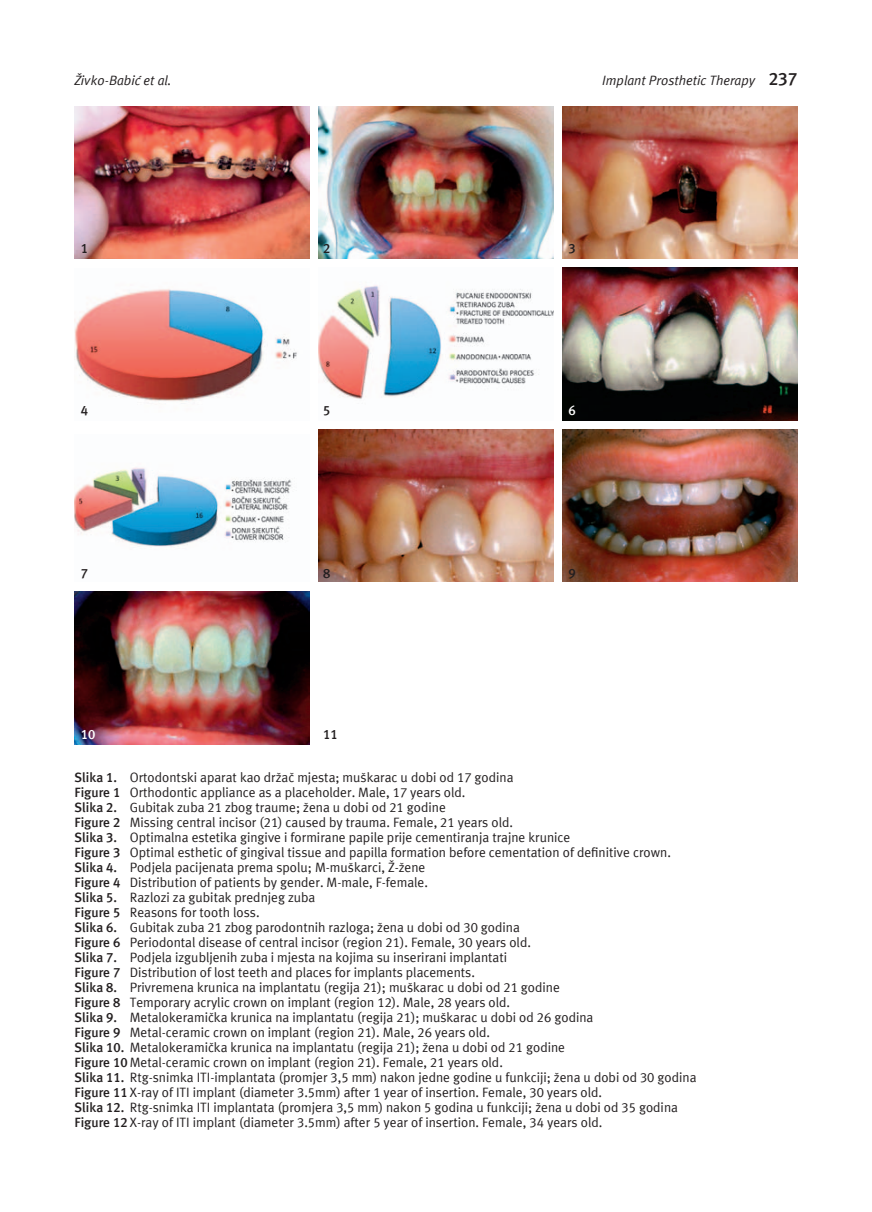
<style>
.page{position:relative;width:872px;height:1212px;background:#fff}
.page>*{position:absolute;margin:0;border:0;box-sizing:border-box;transform-origin:0 0}
.t1{font:13.5px/15px "Meta ASC";color:#231f20}
.t2{font:italic 13.5px "Meta ASC";color:#231f20}
.t3{font:700 13.5px "Meta ASC";color:#231f20}
.t4{font:700 13.5px "Meta ASC";color:#fff}
.s1{font-weight:700;font-style:normal;font-size:18px}
.s2{font-weight:700}
</style>
<div class="page">
<img style="left:74px;top:106px;width:236px;height:153px">
<img style="left:318px;top:106px;width:235px;height:153px">
<img style="left:562px;top:106px;width:235px;height:153px">
<img style="left:74px;top:288px;width:223px;height:114px">
<img style="left:318px;top:285px;width:235px;height:114px">
<img style="left:562px;top:268px;width:235px;height:152px">
<img style="left:74px;top:467px;width:218px;height:80px">
<img style="left:318px;top:429px;width:235px;height:153px">
<img style="left:562px;top:429px;width:235px;height:153px">
<img style="left:74px;top:592px;width:236px;height:152px">
<p class="t2" style="left:74px;top:72px;width:99px">Živko-Babić et al.</p>
<p class="t2" style="left:602px;top:72px;width:197px">Implant Prosthetic Therapy <span class="s1">237</span></p>
<p class="t3" style="left:81px;top:240px;width:9px">1</p>
<p class="t3" style="left:323px;top:240px;width:9px">2</p>
<p class="t3" style="left:568px;top:240px;width:9px">3</p>
<p class="t3" style="left:81px;top:402px;width:9px">4</p>
<p class="t3" style="left:323px;top:402px;width:9px">5</p>
<p class="t4" style="left:568px;top:402px;width:9px">6</p>
<p class="t3" style="left:81px;top:565px;width:9px">7</p>
<p class="t3" style="left:323px;top:565px;width:9px">8</p>
<p class="t3" style="left:568px;top:565px;width:9px">9</p>
<p class="t4" style="left:81px;top:726px;width:16px">10</p>
<p class="t3" style="left:323px;top:726px;width:16px">11</p>
<p class="t1" style="left:74px;top:769px;width:623px"><span class="s2">Slika 1.</span> Ortodontski aparat kao držač mjesta; muškarac u dobi od 17 godina<br><span class="s2">Figure 1</span> Orthodontic appliance as a placeholder. Male, 17 years old.<br><span class="s2">Slika 2.</span> Gubitak zuba 21 zbog traume; žena u dobi od 21 godine<br><span class="s2">Figure 2</span> Missing central incisor (21) caused by trauma. Female, 21 years old.<br><span class="s2">Slika 3.</span> Optimalna estetika gingive i formirane papile prije cementiranja trajne krunice<br><span class="s2">Figure 3</span> Optimal esthetic of gingival tissue and papilla formation before cementation of definitive crown.<br><span class="s2">Slika 4.</span> Podjela pacijenata prema spolu; M-muškarci, Ž-žene<br><span class="s2">Figure 4</span> Distribution of patients by gender. M-male, F-female.<br><span class="s2">Slika 5.</span> Razlozi za gubitak prednjeg zuba<br><span class="s2">Figure 5</span> Reasons for tooth loss.<br><span class="s2">Slika 6.</span> Gubitak zuba 21 zbog parodontnih razloga; žena u dobi od 30 godina<br><span class="s2">Figure 6</span> Periodontal disease of central incisor (region 21). Female, 30 years old.<br><span class="s2">Slika 7.</span> Podjela izgubljenih zuba i mjesta na kojima su inserirani implantati<br><span class="s2">Figure 7</span> Distribution of lost teeth and places for implants placements.<br><span class="s2">Slika 8.</span> Privremena krunica na implantatu (regija 21); muškarac u dobi od 21 godine<br><span class="s2">Figure 8</span> Temporary acrylic crown on implant (region 12). Male, 28 years old.<br><span class="s2">Slika 9.</span> Metalokeramička krunica na implantatu (regija 21); muškarac u dobi od 26 godina<br><span class="s2">Figure 9</span> Metal-ceramic crown on implant (region 21). Male, 26 years old.<br><span class="s2">Slika 10.</span> Metalokeramička krunica na implantatu (regija 21); žena u dobi od 21 godine<br><span class="s2">Figure 10</span>Metal-ceramic crown on implant (region 21). Female, 21 years old.<br><span class="s2">Slika 11.</span> Rtg-snimka ITI-implantata (promjer 3,5 mm) nakon jedne godine u funkciji; žena u dobi od 30 godina <span class="s2">Figure 11</span> X-ray of ITI implant (diameter 3.5mm) after 1 year of insertion. Female, 30 years old.<br><span class="s2">Slika 12.</span> Rtg-snimka ITI implantata (promjera 3,5 mm) nakon 5 godina u funkciji; žena u dobi od 35 godina <span class="s2">Figure 12</span> X-ray of ITI implant (diameter 3.5mm) after 5 year of insertion. Female, 34 years old.</p>
</div>
